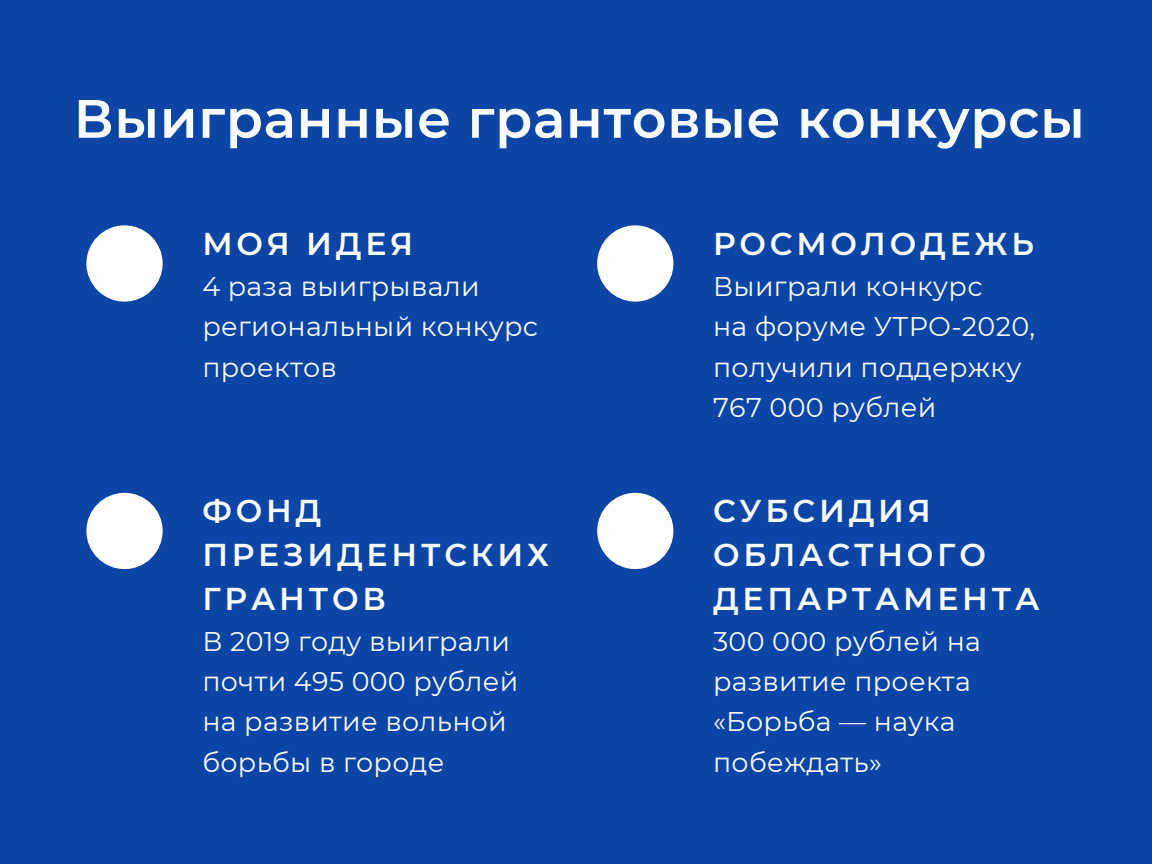
<style>
.page{position:relative;width:1152px;height:864px;background:#0c45a6}
.page>*{position:absolute;margin:0;border:0;box-sizing:border-box;transform-origin:0 0}
.t1{font:600 54px "Montserrat";letter-spacing:.01em;color:#f8fbfd}
.t2{font:600 31.5px/43.8px "Montserrat";letter-spacing:.12em;color:#f8fbfd}
.t3{font:600 31.5px "Montserrat";letter-spacing:.12em;color:#fdfdfd}
.t4{font:27px/40.2px "Montserrat";letter-spacing:.01em;color:#f8fbfd}
</style>
<div class="page">
<div style="left:86px;top:225px;width:77px;height:77px;background:#fdfdfd;border-radius:50%"></div>
<div style="left:86px;top:493px;width:77px;height:76px;background:#fdfdfd;border-radius:50%"></div>
<div style="left:597px;top:225px;width:76px;height:77px;background:#fdfdfd;border-radius:50%"></div>
<div style="left:597px;top:493px;width:76px;height:76px;background:#fdfdfd;border-radius:50%"></div>
<p class="t1" style="left:73px;top:86px;width:1013px">Выигранные грантовые конкурсы</p>
<p class="t3" style="left:202px;top:224px;width:212px">МОЯ ИДЕЯ</p>
<p class="t4" style="left:202px;top:266px;width:337px">4 раза выигрывали региональный конкурс проектов</p>
<p class="t2" style="left:202px;top:489px;width:348px">ФОНД<br>ПРЕЗИДЕНТСКИХ<br>ГРАНТОВ</p>
<p class="t4" style="left:202px;top:621px;width:318px">В 2019 году выиграли почти 495 000 рублей на развитие вольной борьбы в городе</p>
<p class="t2" style="left:713px;top:221px;width:322px">РОСМОЛОДЕЖЬ</p>
<p class="t4" style="left:713px;top:266px;width:271px">Выиграли конкурс</p>
<p class="t4" style="left:713px;top:307px;width:324px">на форуме УТРО-2020, получили поддержку<br>767 000 рублей</p>
<p class="t2" style="left:713px;top:489px;width:328px">СУБСИДИЯ<br>ОБЛАСТНОГО<br>ДЕПАРТАМЕНТА</p>
<p class="t4" style="left:713px;top:621px;width:269px">300 000 рублей на развитие проекта «Борьба — наука побеждать»</p>
</div>
